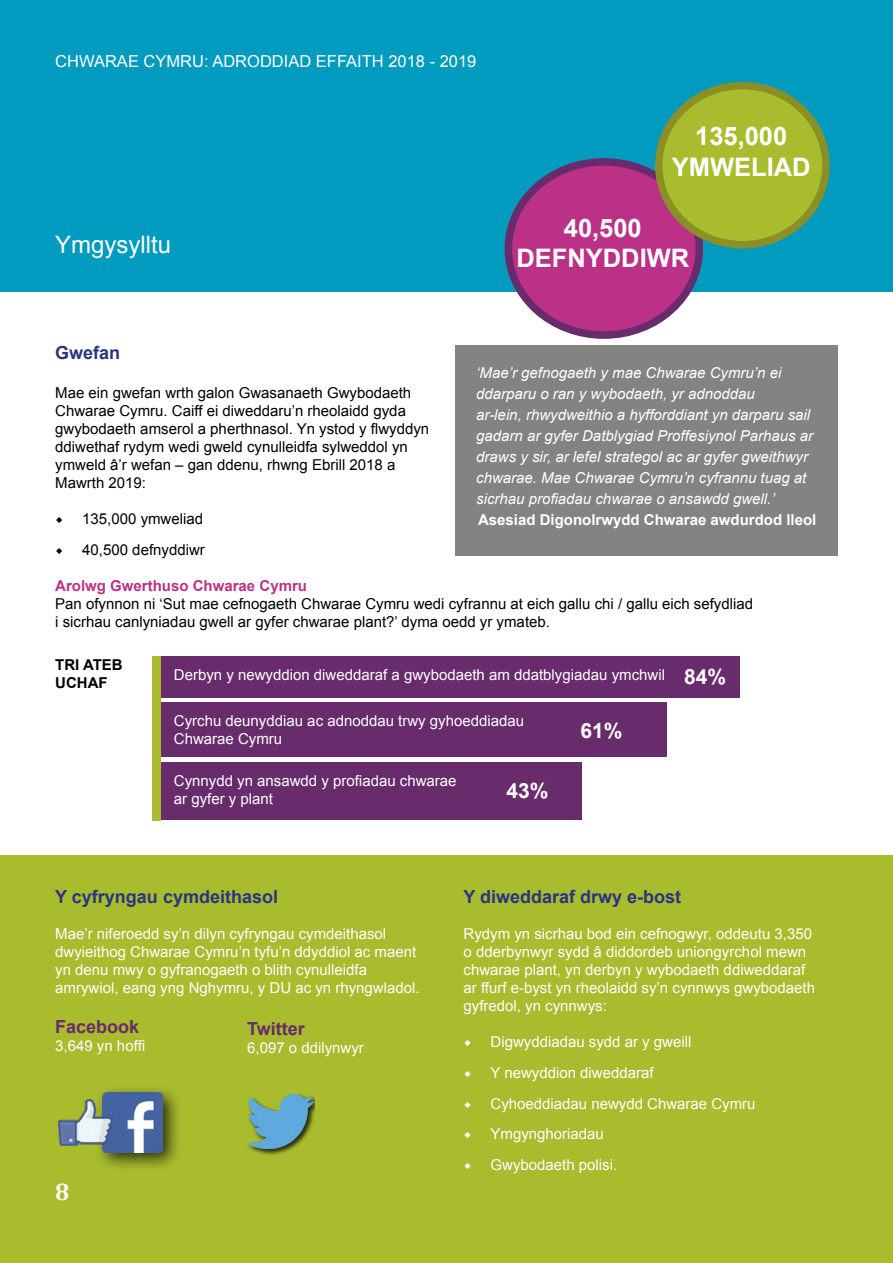
<style>
.page{position:relative;width:893px;height:1263px;background:#fff}
.page>*{position:absolute;margin:0;border:0;box-sizing:border-box;transform-origin:0 0}
.t1{font:700 25.5px/30.6px "Arial";color:#fff;text-align:center}
.t2{font:24px "Arial";color:#fff}
.t3{font:700 24px "Cambria";color:#fff}
.t4{font:700 21px "Arial";color:#fff}
.t5{font:700 18px "Arial";color:#283583}
.t6{font:700 18px "Arial";color:#682b6c}
.t7{font:16.5px "Arial";color:#fff}
.t8{font:15px/18px "Arial";color:#fff}
.t9{font:15px/18px "Arial";color:#000}
.t10{font:italic 15px/21px "Arial";color:#fff}
.t11{font:700 15px "Arial";color:#fff}
.t12{font:700 15px "Arial";color:#bc3188}
.t13{font:700 15px/18px "Arial";color:#000}
.s1{font-family:"Big Caslon";font-weight:500}
</style>
<div class="page">
<div style="left:0;top:0;width:893px;height:291px;background:#009bbe"></div>
<div style="left:0;top:856px;width:893px;height:407px;background:#a9bc2e"></div>
<div style="left:94px;top:1084px;width:89px;height:89px;background:#000;opacity:.75"></div>
<img style="left:102px;top:1092px;width:61px;height:60px">
<img style="left:59px;top:1100px;width:53px;height:45px">
<div style="left:246px;top:1093px;width:69px;height:63px;background:#000;opacity:.75"></div>
<img style="left:246px;top:1094px;width:69px;height:55px">
<div style="left:508px;top:162px;width:191px;height:173px;background:#bc3188;border-radius:50%"></div>
<div style="left:505px;top:158px;width:198px;height:181px;border:8px solid #682b6c;border-radius:50%"></div>
<div style="left:659px;top:86px;width:167px;height:159px;background:#a9bc2e;border-radius:50%"></div>
<div style="left:655px;top:82px;width:175px;height:166px;border:8px solid #8b8f25;border-radius:50%"></div>
<div style="left:455px;top:345px;width:383px;height:211px;background:#838382"></div>
<div style="left:161px;top:656px;width:579px;height:41px;background:#682b6c"></div>
<div style="left:161px;top:702px;width:506px;height:55px;background:#682b6c"></div>
<div style="left:153px;top:656px;width:8px;height:164px;background:#a9bc2e"></div>
<div style="left:161px;top:762px;width:421px;height:58px;background:#682b6c"></div>
<p class="t7" style="left:55px;top:51px;width:423px">CHWARAE CYMRU: ADRODDIAD EFFAITH 2018 - 2019</p>
<h2 class="t2" style="left:55px;top:229px;width:118px">Ymgysylltu</h2>
<h1 class="t1" style="left:672px;top:122px;width:140px">135,000<br>YMWELIAD</h1>
<h1 class="t1" style="left:516px;top:213px;width:174px">40,500<br>DEFNYDDIWR</h1>
<p class="t5" style="left:55px;top:340px;width:67px">Gwefan</p>
<p class="t9" style="left:55px;top:384px;width:375px">Mae ein gwefan wrth galon Gwasanaeth Gwybodaeth Chwarae Cymru. Caiff ei diweddaru’n rheolaidd gyda gwybodaeth amserol a pherthnasol. Yn ystod y flwyddyn ddiwethaf rydym wedi gweld cynulleidfa sylweddol yn ymweld â’r wefan – gan ddenu, rhwng Ebrill 2018 a Mawrth 2019:</p>
<p class="t9" style="left:55px;top:510px;width:149px"><span class="s1">◆</span> 135,000 ymweliad</p>
<p class="t9" style="left:55px;top:541px;width:151px"><span class="s1">◆</span> 40,500 defnyddiwr</p>
<p class="t10" style="left:476px;top:362px;width:338px">‘Mae’r gefnogaeth y mae Chwarae Cymru’n ei ddarparu o ran y wybodaeth, yr adnoddau<br>ar-lein, rhwydweithio a hyfforddiant yn darparu sail gadarn ar gyfer Datblygiad Proffesiynol Parhaus ar draws y sir, ar lefel strategol ac ar gyfer gweithwyr chwarae. Mae Chwarae Cymru’n cyfrannu tuag at sicrhau profiadau chwarae o ansawdd gwell.’</p>
<p class="t11" style="left:478px;top:509px;width:340px">Asesiad Digonolrwydd Chwarae awdurdod lleol</p>
<p class="t12" style="left:55px;top:576px;width:253px">Arolwg Gwerthuso Chwarae Cymru</p>
<p class="t9" style="left:55px;top:595px;width:699px">Pan ofynnon ni ‘Sut mae cefnogaeth Chwarae Cymru wedi cyfrannu at eich gallu chi / gallu eich sefydliad i sicrhau canlyniadau gwell ar gyfer chwarae plant?’ dyma oedd yr ymateb.</p>
<p class="t13" style="left:55px;top:656px;width:69px">TRI ATEB<br>UCHAF</p>
<p class="t8" style="left:174px;top:665px;width:493px">Derbyn y newyddion diweddaraf a gwybodaeth am ddatblygiadau ymchwil</p>
<p class="t8" style="left:174px;top:712px;width:352px">Cyrchu deunyddiau ac adnoddau trwy gyhoeddiadau<br>Chwarae Cymru</p>
<p class="t8" style="left:174px;top:772px;width:284px">Cynnydd yn ansawdd y profiadau chwarae ar gyfer y plant</p>
<h3 class="t4" style="left:684px;top:663px;width:44px">84%</h3>
<h3 class="t4" style="left:581px;top:717px;width:44px">61%</h3>
<h3 class="t4" style="left:507px;top:776px;width:44px">43%</h3>
<p class="t5" style="left:55px;top:885px;width:224px">Y cyfryngau cymdeithasol</p>
<p class="t8" style="left:55px;top:925px;width:366px">Mae’r niferoedd sy’n dilyn cyfryngau cymdeithasol dwyieithog Chwarae Cymru’n tyfu’n ddyddiol ac maent yn denu mwy o gyfranogaeth o blith cynulleidfa amrywiol, eang yng Nghymru, y DU ac yn rhyngwladol.</p>
<p class="t6" style="left:55px;top:1014px;width:86px">Facebook</p>
<p class="t8" style="left:55px;top:1037px;width:92px">3,649 yn hoffi</p>
<p class="t6" style="left:247px;top:1017px;width:59px">Twitter</p>
<p class="t8" style="left:247px;top:1039px;width:118px">6,097 o ddilynwyr</p>
<h2 class="t3" style="left:55px;top:1174px;width:16px">8</h2>
<p class="t5" style="left:463px;top:885px;width:219px">Y diweddaraf drwy e-bost</p>
<p class="t8" style="left:463px;top:925px;width:353px">Rydym yn sicrhau bod ein cefnogwyr, oddeutu 3,350 o dderbynwyr sydd â diddordeb uniongyrchol mewn chwarae plant, yn derbyn y wybodaeth ddiweddaraf ar ffurf e-byst yn rheolaidd sy’n cynnwys gwybodaeth gyfredol, yn cynnwys:</p>
<p class="t8" style="left:463px;top:1033px;width:229px"><span class="s1">◆</span> Digwyddiadau sydd ar y gweill</p>
<p class="t8" style="left:463px;top:1064px;width:192px"><span class="s1">◆</span> Y newyddion diweddaraf</p>
<p class="t8" style="left:463px;top:1094px;width:294px"><span class="s1">◆</span> Cyhoeddiadau newydd Chwarae Cymru</p>
<p class="t8" style="left:463px;top:1125px;width:142px"><span class="s1">◆</span> Ymgynghoriadau</p>
<p class="t8" style="left:463px;top:1156px;width:155px"><span class="s1">◆</span> Gwybodaeth polisi.</p>
</div>
